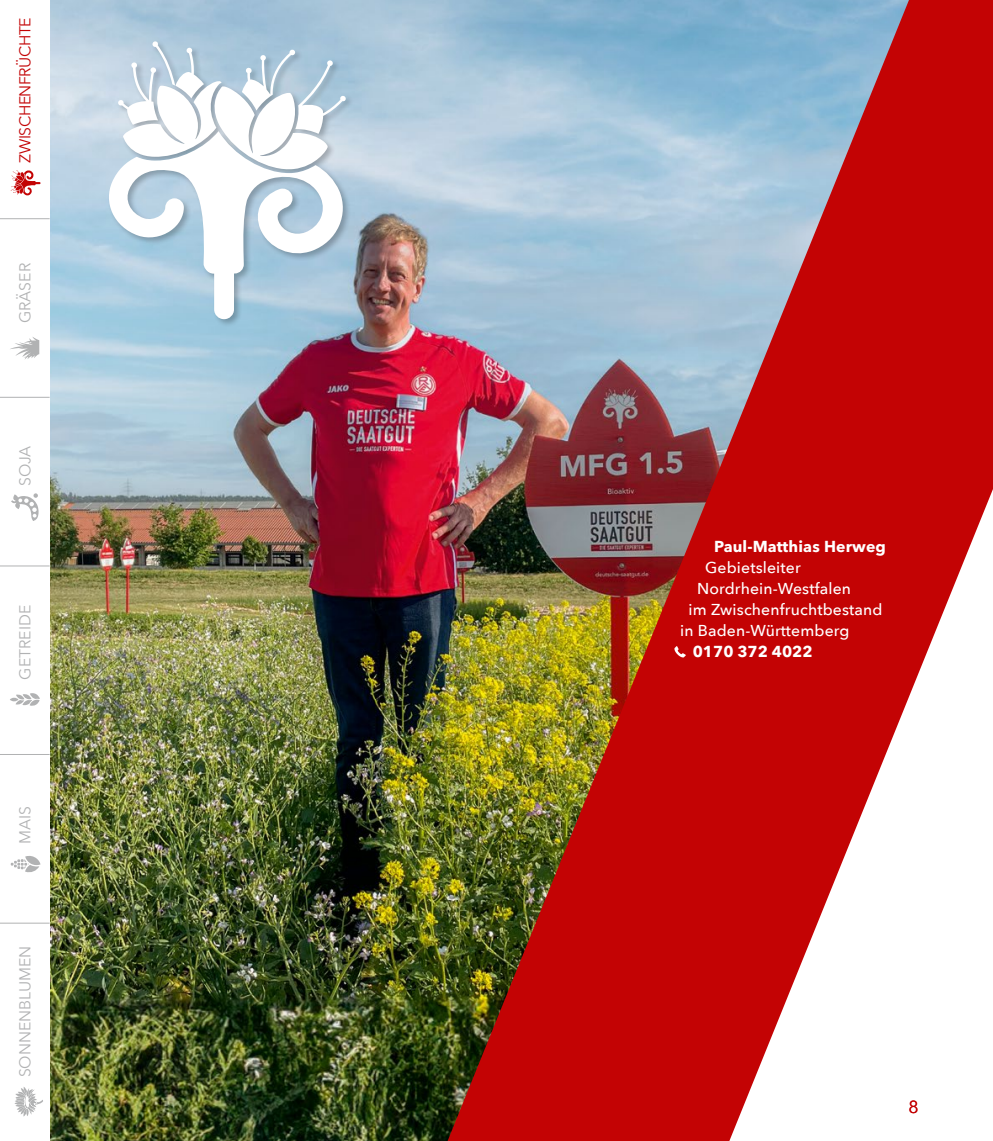
<style>
.page{position:relative;width:993px;height:1141px;background:#fff}
.page>*{position:absolute;margin:0;border:0;box-sizing:border-box;transform-origin:0 0}
.t1{font:17.5px "Avenir Next";color:#c30304}
.t2{font:500 15.75px "Avenir Next";letter-spacing:.01em;color:#fff}
.t3{font:15.75px "Avenir Next";color:#b1b2b3}
.t4{font:700 15.75px "Avenir Next LT Pro";letter-spacing:.01em;color:#fff}
.t5{font:15.75px "Avenir Next";letter-spacing:-.03em;color:#c30304}
</style>
<div class="page">
<img style="left:50px;top:0;width:397px;height:1141px">
<img style="left:447px;top:0;width:545px;height:1141px">
<div style="left:107px;top:40px;width:247px;height:288px;background:#000;opacity:.25"></div>
<svg style="left:108px;top:41px;width:238px;height:278px"></svg>
<svg style="left:674px;top:646px;width:11px;height:11px"></svg>
<svg style="left:10px;top:337px;width:29px;height:22px"></svg>
<svg style="left:11px;top:493px;width:28px;height:28px"></svg>
<svg style="left:10px;top:693px;width:30px;height:13px"></svg>
<svg style="left:11px;top:856px;width:30px;height:17px"></svg>
<svg style="left:11px;top:170px;width:30px;height:26px"></svg>
<hr style="left:0;top:218px;width:50px;height:1px;background:#b1b2b3">
<hr style="left:0;top:397px;width:50px;height:1px;background:#b1b2b3">
<hr style="left:0;top:566px;width:50px;height:1px;background:#b1b2b3">
<hr style="left:0;top:754px;width:50px;height:1px;background:#b1b2b3">
<hr style="left:0;top:923px;width:50px;height:1px;background:#b1b2b3">
<svg style="left:14px;top:1087px;width:29px;height:30px"></svg>
<p class="t5" style="left:12px;top:163px;width:147px;rotate:-90deg">ZWISCHENFRÜCHTE</p>
<p class="t3" style="left:12px;top:323px;width:62px;rotate:-90deg">GRÄSER</p>
<p class="t3" style="left:12px;top:486px;width:42px;rotate:-90deg">SOJA</p>
<p class="t3" style="left:12px;top:680px;width:76px;rotate:-90deg">GETREIDE</p>
<p class="t3" style="left:12px;top:844px;width:39px;rotate:-90deg">MAIS</p>
<p class="t3" style="left:12px;top:1077px;width:133px;rotate:-90deg">SONNENBLUMEN</p>
<p class="t4" style="left:714px;top:537px;width:173px">Paul-Matthias Herweg</p>
<p class="t2" style="left:705px;top:555px;width:97px">Gebietsleiter</p>
<p class="t2" style="left:696px;top:576px;width:155px">Nordrhein-Westfalen</p>
<p class="t2" style="left:688px;top:597px;width:195px">im Zwischenfruchtbestand</p>
<p class="t2" style="left:680px;top:618px;width:171px">in Baden-Württemberg</p>
<p class="t4" style="left:692px;top:642px;width:121px">0170 372 4022</p>
<p class="t1" style="left:908px;top:1092px;width:12px">8</p>
</div>
